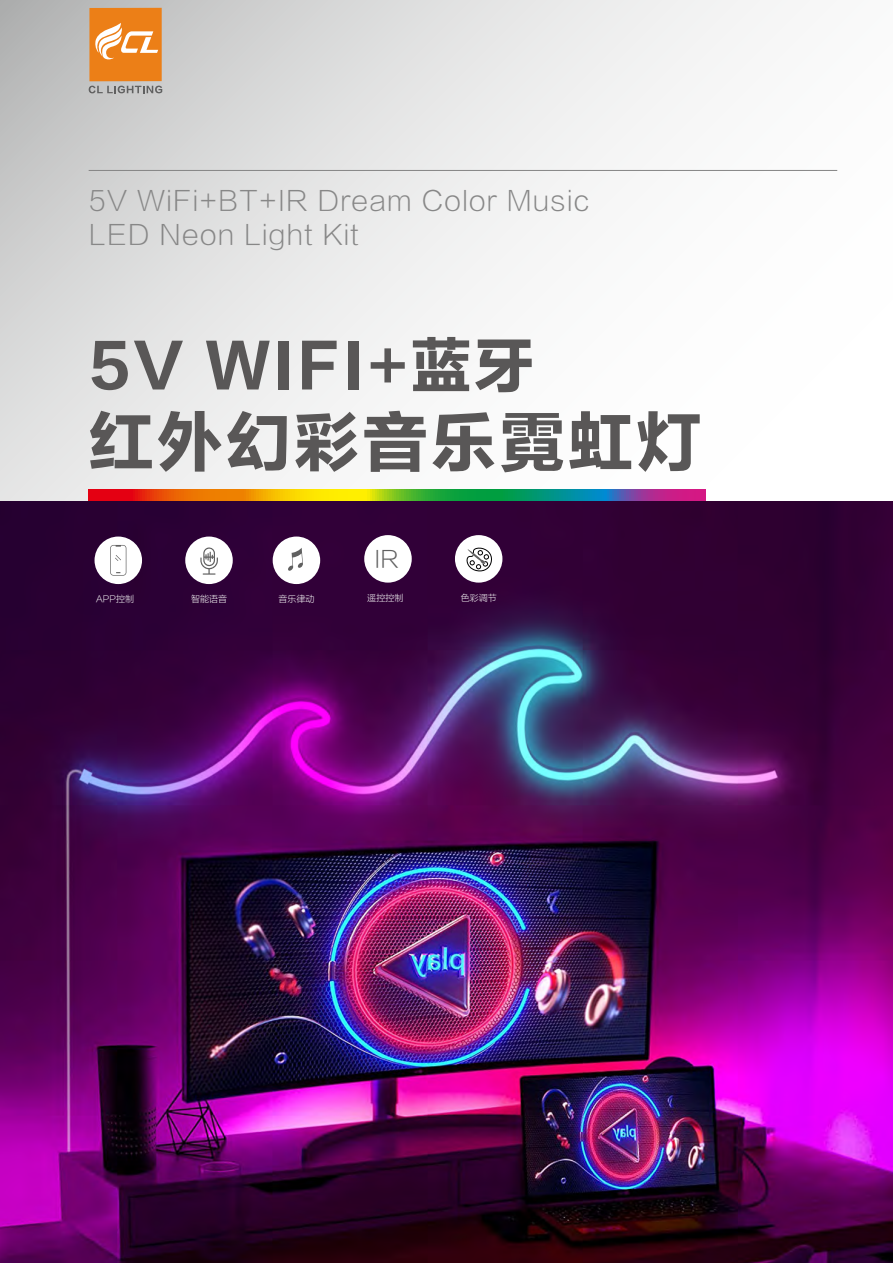
<style>
.page{position:relative;width:893px;height:1263px;background:#fff}
.page>*{position:absolute;margin:0;border:0;box-sizing:border-box;transform-origin:0 0}
.t1{font:65.25px "FZLTDHK GBK1 0";letter-spacing:.05em;color:#595757}
.t2{font:59.85px "FZLTDHK GBK1 0";letter-spacing:.05em;color:#595757}
.t3{font:27px/34.2px "FZLTXHK GBK1 0";letter-spacing:.05em;color:#878787}
.t4{font:22.95px "FZLTXHK GBK1 0";color:#606060}
.t5{font:9px "FZLTXHK GBK1 0";color:#f4f4f4}
</style>
<div class="page">
<img style="left:0;top:501px;width:892px;height:762px">
<svg style="left:0;top:0;width:838px;height:501px"></svg>
<svg style="left:89px;top:86px;width:73px;height:7px"></svg>
<div style="left:89px;top:8px;width:73px;height:73px;background:#ec7f17"></div>
<svg style="left:95px;top:23px;width:63px;height:37px"></svg>
<svg style="left:89px;top:489px;width:617px;height:12px;background:#94843c"></svg>
<hr style="left:89px;top:170px;width:748px;height:1px;background:#858585">
<div style="left:95px;top:536px;width:47px;height:48px;background:#fff;border-radius:50%"></div>
<svg style="left:110px;top:545px;width:16px;height:31px"></svg>
<div style="left:364px;top:535px;width:48px;height:48px;background:#fff;border-radius:50%"></div>
<div style="left:455px;top:535px;width:47px;height:48px;background:#fff;border-radius:50%"></div>
<svg style="left:466px;top:547px;width:26px;height:25px"></svg>
<div style="left:185px;top:536px;width:48px;height:48px;background:#fff;border-radius:50%"></div>
<svg style="left:200px;top:547px;width:18px;height:28px"></svg>
<div style="left:273px;top:536px;width:47px;height:48px;background:#fff;border-radius:50%"></div>
<svg style="left:288px;top:548px;width:15px;height:23px"></svg>
<p class="t3" style="left:89px;top:184px;width:501px">5V WiFi+BT+IR Dream Color Music<br>LED Neon Light Kit</p>
<h2 class="t2" style="left:89px;top:333px;width:447px">5V WIFI+蓝牙</h2>
<h1 class="t1" style="left:89px;top:406px;width:615px">红外幻彩音乐霓虹灯</h1>
<p class="t4" style="left:374px;top:546px;width:26px">IR</p>
<p class="t5" style="left:191px;top:594px;width:37px">智能语音</p>
<p class="t5" style="left:461px;top:593px;width:37px">色彩调节</p>
<p class="t5" style="left:96px;top:594px;width:39px">APP控制</p>
<p class="t5" style="left:278px;top:594px;width:37px">音乐律动</p>
<p class="t5" style="left:367px;top:593px;width:38px">遥控控制</p>
</div>
